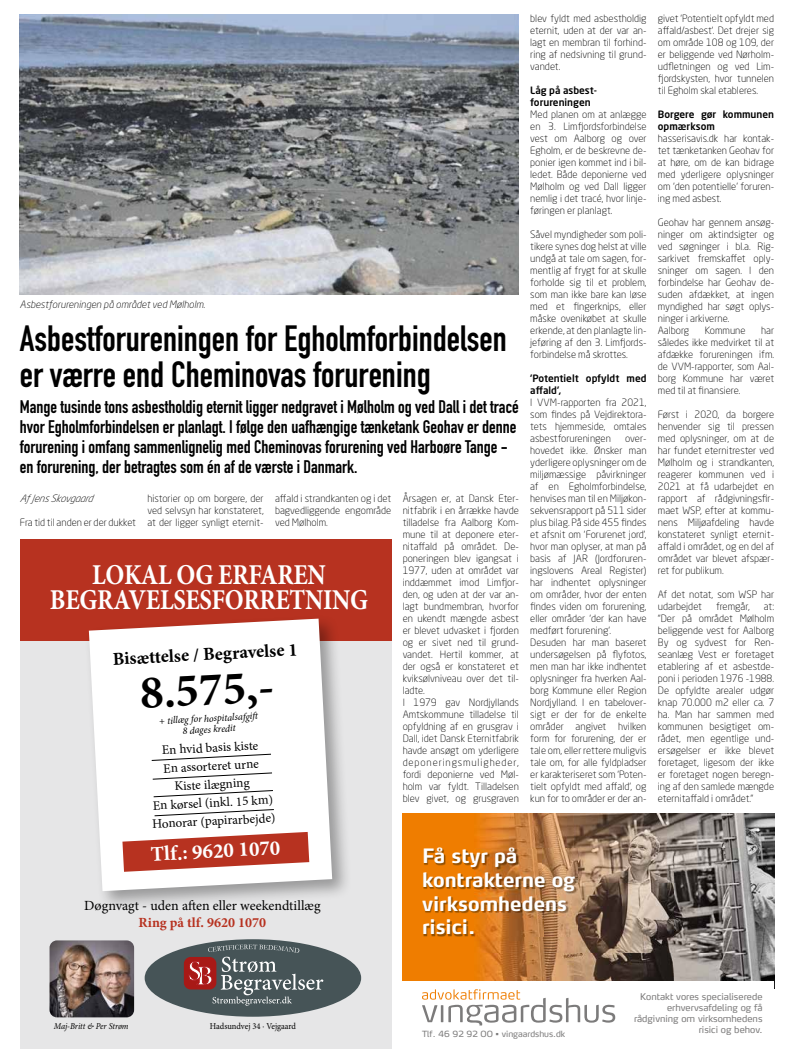
<style>
.page{position:relative;width:794px;height:1049px;background:#fff}
.page>*{position:absolute;margin:0;border:0;box-sizing:border-box;transform-origin:0 0}
.t1{font:700 47.1px "Minion Pro";color:#000}
.t2{font:700 36px/36px "DIN Condensed";color:#000}
.t3{font:700 28.8px/24.9px "Minion Pro";letter-spacing:-.01em;color:#fff;text-align:center;scale:.86 1}
.t4{font:700 20.9px "Minion Pro";color:#fff}
.t5{font:700 19.6px/23.6px "Max LF";color:#fff}
.t6{font:700 18.3px "Minion Pro";color:#000}
.t7{font:700 18px/20px "DIN Condensed";color:#000}
.t8{font:14px "Minion Pro";color:#000}
.t9{font:700 14px "Minion Pro";color:#b73220}
.t10{font:13.1px/18.3px "Minion Pro";color:#000;text-align:center}
.t11{font:300 10px/12px "Neo Sans W1 G";color:#000;text-align:justify}
.t12{font:500 10px/12px "Neo Sans W1 G";color:#000}
.t13{font:italic 300 10px "Neo Sans W1 G";color:#000}
.t14{font:italic 10px/11px "Minion Pro";color:#000;text-align:center}
.t15{font:9.2px/11.1px "Max LF";color:#7c7b7b;text-align:right}
.t16{font:9px "Minion Pro";letter-spacing:-.005em;color:#000;scale:.94 1}
.t17{font:italic 9px "Minion Pro";letter-spacing:-.015em;color:#000;scale:.94 1}
.t18{font:8.4px "Max LF";color:#7c7b7b}
</style>
<div class="page">
<img style="left:20px;top:15px;width:499px;height:280px">
<div style="left:20px;top:621px;width:371px;height:428px;background:#e6e6e7"></div>
<img style="left:50px;top:940px;width:84px;height:77px">
<div style="left:145px;top:939px;width:216px;height:78px;background:#465457;border-radius:50%"></div>
<div style="left:184px;top:957px;width:32px;height:32px;background:#a81916;border-radius:7px"></div>
<svg style="left:188px;top:944px;width:135px;height:62px"></svg>
<div style="left:20px;top:539px;width:371px;height:102px;background:#b73220"></div>
<div style="left:85px;top:614px;width:267px;height:297px;background:#000;opacity:.34"></div>
<svg style="left:89px;top:619px;width:243px;height:272px;background:#f7f3f3"></svg>
<svg style="left:122px;top:832px;width:187px;height:40px;background:#c96557"></svg>
<svg style="left:151px;top:753px;width:121px;height:8px"></svg>
<svg style="left:152px;top:772px;width:121px;height:8px"></svg>
<svg style="left:153px;top:790px;width:121px;height:7px"></svg>
<svg style="left:154px;top:809px;width:120px;height:7px"></svg>
<div style="left:403px;top:813px;width:371px;height:183px;background:#ef7d00"></div>
<img style="left:477px;top:813px;width:297px;height:35px">
<img style="left:477px;top:848px;width:97px;height:1px">
<img style="left:574px;top:848px;width:200px;height:35px">
<img style="left:577px;top:883px;width:197px;height:35px">
<img style="left:478px;top:937px;width:96px;height:44px">
<img style="left:574px;top:918px;width:200px;height:63px">
<div style="left:403px;top:981px;width:371px;height:64px;background:#fff"></div>
<svg style="left:422px;top:989px;width:193px;height:36px"></svg>
<img style="left:423px;top:849px;width:154px;height:88px">
<p class="t11" style="left:530px;top:12px;width:118px">blev fyldt med asbestholdig eternit, uden at der var an&shy;lagt en membran til forhind&shy;ring af nedsivning til grund&shy;vandet.</p>
<p class="t12" style="left:530px;top:84px;width:68px">Låg på asbest&shy;forureningen</p>
<p class="t11" style="left:530px;top:108px;width:118px">Med planen om at anlægge en 3. Limfjordsforbindelse vest om Aalborg og over Egholm, er de beskrevne de&shy;ponier igen kommet ind i bil&shy;ledet. Både deponierne ved Mølholm og ved Dall ligger nemlig i det tracé, hvor linje&shy;føringen er planlagt.</p>
<p class="t11" style="left:530px;top:228px;width:118px">Såvel myndigheder som poli&shy;tikere synes dog helst at ville undgå at tale om sagen, for&shy;mentlig af frygt for at skulle forholde sig til et problem, som man ikke bare kan løse med et fingerknips, eller måske ovenikøbet at skulle erkende, at den planlagte lin&shy;jeføring af den 3. Limfjords&shy;forbindelse må skrottes.</p>
<p class="t12" style="left:530px;top:372px;width:118px">‘Potentielt opfyldt med affald’,</p>
<p class="t11" style="left:530px;top:396px;width:118px">I VVM-rapporten fra 2021, som findes på Vejdirektora&shy;tets hjemmeside, omtales asbestforureningen</p>
<p class="t13" style="left:20px;top:299px;width:187px">Asbestforureningen på området ved Mølholm.</p>
<h2 class="t2" style="left:20px;top:320px;width:488px">Asbestforureningen for Egholmforbindelsen er værre end Cheminovas forurening</h2>
<p class="t7" style="left:20px;top:397px;width:500px">Mange tusinde tons asbestholdig eternit ligger nedgravet i Mølholm og ved Dall i det tracé hvor Egholmforbindelsen er planlagt. I følge den uafhængige tænketank Geohav er denne forurening i omfang sammenlignelig med Cheminovas forurening ved Harboøre Tange - en forurening, der betragtes som én af de værste i Danmark.</p>
<p class="t13" style="left:20px;top:492px;width:74px">Af JensSkovgaard</p>
<p class="t11" style="left:20px;top:516px;width:118px">Fra tid til anden er der dukket</p>
<p class="t11" style="left:530px;top:432px;width:118px;text-align:left;text-indent:95px">over&shy;hovedet ikke. Ønsker man yderligere oplysninger om de miljømæssige påvirkninger af en Egholmforbindelse, henvises man til en Miljøkon&shy;sekvensrapport på 511 sider plus bilag. På side 455 findes et afsnit om ‘Forurenet jord’, hvor man oplyser, at man på basis af JAR (Jordforuren&shy;ingslovens Areal Register) har indhentet oplysninger om områder, hvor der enten findes viden om forurening, eller områder ‘der kan have medført forurening’.<br>Desuden har man baseret undersøgelsen på flyfotos, men man har ikke indhentet oplysninger fra hverken Aal&shy;borg Kommune eller Region<br>Nordjylland. I en tabelover&shy;sigt er der for de enkelte områder angivet hvilken form for forurening, der er tale om, eller rettere muligvis tale om, for alle fyldpladser er karakteriseret som ‘Poten&shy;tielt opfyldt med affald’, og kun for to områder er der an-</p>
<p class="t11" style="left:147px;top:492px;width:118px">historier op om borgere, der ved selvsyn har konstateret, at der ligger synligt eternit-</p>
<p class="t11" style="left:275px;top:492px;width:118px">affald i strandkanten og i det bagvedliggende engområde ved Mølholm.</p>
<p class="t11" style="left:403px;top:492px;width:118px;text-align:left">Årsagen er, at Dansk Eter&shy;nitfabrik i en årrække havde tilladelse fra Aalborg Kom&shy;mune til at deponere eter&shy;nitaffald på området. De&shy;poneringen blev igangsat i<br>1977, uden at området var inddæmmet imod Limfjor&shy;den, og uden at der var an&shy;lagt bundmembran, hvorfor en ukendt mængde asbest er blevet udvasket i fjorden og er sivet ned til grund&shy;vandet. Hertil kommer, at der også er konstateret et kviksølvniveau over det til&shy;ladte.<br>I 1979 gav Nordjyllands<br>Amtskommune tilladelse til opfyldning af en grusgrav i<br>Dall, idet Dansk Eternitfabrik havde ansøgt om yderligere deponeringsmuligheder, fordi deponierne ved Møl&shy;holm var fyldt. Tilladelsen blev givet, og grusgraven</p>
<h3 class="t3" style="left:50px;top:562px;width:371px">LOKAL OG ERFAREN<br>BEGRAVELSESFORRETNING</h3>
<h3 class="t6" style="left:112px;top:646px;width:186px;rotate:-3deg">Bisættelse / Begravelse 1</h3>
<h1 class="t1" style="left:138px;top:660px;width:136px;rotate:-3deg">8.575,-</h1>
<p class="t14" style="left:159px;top:715px;width:98px;rotate:-3deg">+ tillæg for hospitalsafgift<br>8 dages kredit</p>
<h3 class="t10" style="left:148px;top:742px;width:125px;rotate:-3deg">En hvid basis kiste<br>En assorteret urne<br>Kiste ilægning<br>En kørsel (inkl. 15 km)<br>Honorar (papirarbejde)</h3>
<h3 class="t4" style="left:150px;top:840px;width:131px;rotate:-3deg">Tlf.: 9620 1070</h3>
<h3 class="t5" style="left:422px;top:844px;width:155px">Få styr på kontrakterne og virksomhedens risici.</h3>
<h3 class="t8" style="left:84px;top:896px;width:238px">Døgnvagt - uden aften eller weekendtillæg</h3>
<h3 class="t9" style="left:139px;top:913px;width:129px">Ring på tlf. 9620 1070</h3>
<p class="t11" style="left:658px;top:12px;width:118px">givet ’Potentielt opfyldt med affald/asbest’. Det drejer sig om område 108 og 109, der er beliggende ved Nørholm&shy;udfletningen og ved Lim&shy;fjordskysten, hvor tunnelen til Egholm skal etableres.</p>
<p class="t12" style="left:658px;top:108px;width:118px">Borgere gør kommunen opmærksom</p>
<p class="t11" style="left:658px;top:132px;width:118px">hasserisavis.dk har kontak&shy;tet tænketanken Geohav for at høre, om de kan bidrage med yderligere oplysninger om ‘den potentielle’ foruren&shy;ing med asbest.</p>
<p class="t11" style="left:658px;top:216px;width:118px;text-align:left">Geohav har gennem ansøg&shy;ninger om aktindsigter og ved søgninger i bl.a. Rig&shy;sarkivet fremskaffet oply&shy;sninger om sagen. I den forbindelse har Geohav de&shy;suden afdækket, at ingen myndighed har søgt oplys&shy;ninger i arkiverne.<br>Aalborg</p>
<p class="t11" style="left:705px;top:324px;width:42px">Kommune</p>
<p class="t11" style="left:658px;top:324px;width:118px;text-indent:103px">har således ikke medvirket til at afdække forureningen ifm. de VVM-rapporter, som Aal&shy;borg Kommune har været med til at finansiere.</p>
<p class="t11" style="left:658px;top:408px;width:118px">Først i 2020, da borgere henvender sig til pressen med oplysninger, om at de har fundet eternitrester ved Mølholm og i strandkanten, reagerer kommunen ved i 2021 at få udarbejdet en rapport af rådgivningsfir&shy;maet WSP, efter at kommu&shy;nens Miljøafdeling havde konstateret synligt eternit&shy;affald i området, og en del af området var blevet afspær&shy;ret for publikum.</p>
<p class="t11" style="left:658px;top:588px;width:118px">Af det notat, som WSP har udarbejdet</p>
<p class="t11" style="left:716px;top:600px;width:35px">fremgår,</p>
<p class="t11" style="left:658px;top:600px;width:118px;text-indent:106px">at: “Der på området Mølholm beliggende vest for Aalborg By og sydvest for Ren&shy;seanlæg Vest er foretaget etablering af et asbestde&shy;poni i perioden 1976 -1988.<br>De opfyldte arealer udgør knap 70.000 m2 eller ca. 7 ha. Man har sammen med kommunen besigtiget om&shy;rådet, men egentlige und&shy;ersøgelser er ikke blevet foretaget, ligesom der ikke er foretaget nogen beregn&shy;ing af den samlede mængde eternitaffald i området.”</p>
<p class="t17" style="left:54px;top:1020px;width:81px">Maj-Britt &amp; Per Strøm</p>
<p class="t16" style="left:210px;top:1020px;width:93px">Hadsundvej 34 · Vejgaard</p>
<p class="t18" style="left:422px;top:1029px;width:145px">Tlf. 46 92 92 00 • vingaardshus.dk</p>
<p class="t15" style="left:634px;top:991px;width:130px">Kontakt vores specialiserede erhvervsafdeling og få rådgivning om virksomhedens risici og behov.</p>
</div>
